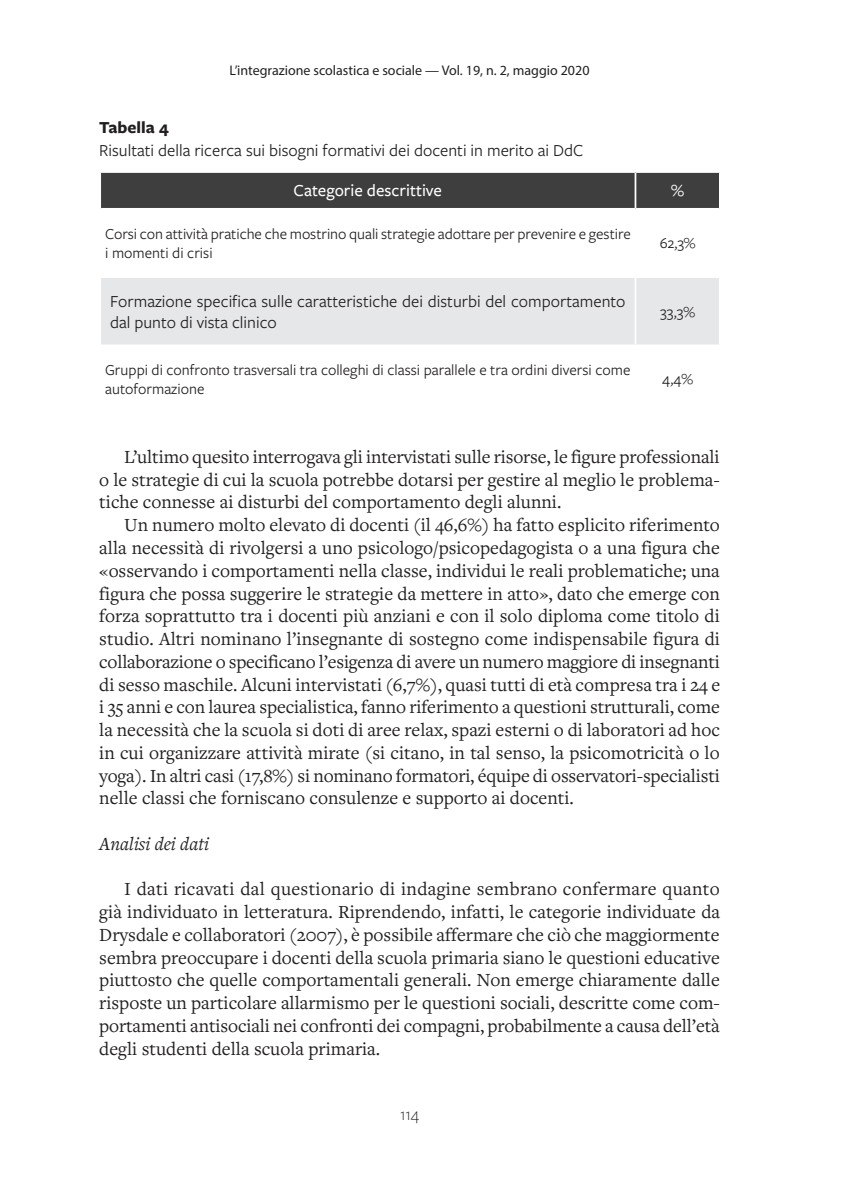
<style>
.page{position:relative;width:844px;height:1191px;background:#fff}
.page>*{position:absolute;margin:0;border:0;box-sizing:border-box;transform-origin:0 0}
.t1{font:19.25px/22.8px "Freight Text Pro";color:#231f20;text-align:justify}
.t2{font:italic 19.25px "Freight Text Pro";color:#231f20}
.t3{font:17.5px/21px "Freight Sans Pro";color:#231f20}
.t4{font:500 17.5px "Freight Sans Pro";color:#fff}
.t5{font:700 17.5px "Freight Sans Pro";color:#231f20}
.t6{font:300 17.5px "Freight Sans Pro";color:#231f20}
.t7{font:15.75px/18.9px "Freight Sans Pro";color:#231f20}
.t8{font:14px "Myriad Pro";color:#231f20}
</style>
<div class="page">
<div style="left:101px;top:173px;width:617px;height:35px;background:#3e3e3f"></div>
<div style="left:101px;top:278px;width:617px;height:66px;background:#e6e7e9"></div>
<hr style="left:634px;top:173px;width:2px;height:35px;background:#fff">
<hr style="left:634px;top:278px;width:2px;height:66px;background:#fff">
<p class="t8" style="left:229px;top:62px;width:361px">L’integrazione scolastica e sociale — Vol. 19, n. 2, maggio 2020</p>
<p class="t5" style="left:99px;top:116px;width:71px">Tabella 4</p>
<p class="t3" style="left:99px;top:139px;width:485px">Risultati della ricerca sui bisogni formativi dei docenti in merito ai DdC</p>
<p class="t4" style="left:293px;top:179px;width:150px">Categorie descrittive</p>
<p class="t4" style="left:671px;top:179px;width:14px">%</p>
<p class="t7" style="left:105px;top:224px;width:527px">Corsi con attività pratiche che mostrino quali strategie adottare per prevenire e gestire i momenti di crisi</p>
<p class="t7" style="left:659px;top:233px;width:37px">62,3%</p>
<p class="t3" style="left:110px;top:290px;width:517px">Formazione specifica sulle caratteristiche dei disturbi del comportamento dal punto di vista clinico</p>
<p class="t7" style="left:660px;top:301px;width:36px">33,3%</p>
<p class="t7" style="left:105px;top:360px;width:526px">Gruppi di confronto trasversali tra colleghi di classi parallele e tra ordini diversi come autoformazione</p>
<p class="t7" style="left:662px;top:369px;width:32px">4,4%</p>
<p class="t1" style="left:99px;top:445px;width:622px;text-indent:25px">L’ultimo quesito interrogava gli intervistati sulle risorse, le figure professionali o le strategie di cui la scuola potrebbe dotarsi per gestire al meglio le problema&shy;tiche connesse ai disturbi del comportamento degli alunni.</p>
<p class="t1" style="left:99px;top:513px;width:622px;text-indent:25px">Un numero molto elevato di docenti (il 46,6%) ha fatto esplicito riferimento alla necessità di rivolgersi a uno psicologo/psicopedagogista o a una figura che «osservando i comportamenti nella classe, individui le reali problematiche; una figura che possa suggerire le strategie da mettere in atto», dato che emerge con forza soprattutto tra i docenti più anziani e con il solo diploma come titolo di studio. Altri nominano l’insegnante di sostegno come indispensabile figura di collaborazione o specificano l’esigenza di avere un numero maggiore di insegnanti di sesso maschile. Alcuni intervistati (6,7%), quasi tutti di età compresa tra i 24 e i 35 anni e con laurea specialistica, fanno riferimento a questioni strutturali, come la necessità che la scuola si doti di aree relax, spazi esterni o di laboratori ad hoc in cui organizzare attività mirate (si citano, in tal senso, la psicomotricità o lo yoga). In altri casi (17,8%) si nominano formatori, équipe di osservatori-specialisti nelle classi che forniscano consulenze e supporto ai docenti.</p>
<p class="t2" style="left:99px;top:831px;width:111px">Analisi dei dati</p>
<p class="t1" style="left:99px;top:877px;width:622px;text-indent:25px">I dati ricavati dal questionario di indagine sembrano confermare quanto già individuato in letteratura. Riprendendo, infatti, le categorie individuate da Drysdale e collaboratori (2007), è possibile affermare che ciò che maggiormente sembra preoccupare i docenti della scuola primaria siano le questioni educative piuttosto che quelle comportamentali generali. Non emerge chiaramente dalle risposte un particolare allarmismo per le questioni sociali, descritte come com&shy;portamenti antisociali nei confronti dei compagni, probabilmente a causa dell’età degli studenti della scuola primaria.</p>
<p class="t6" style="left:400px;top:1102px;width:21px">114</p>
</div>
